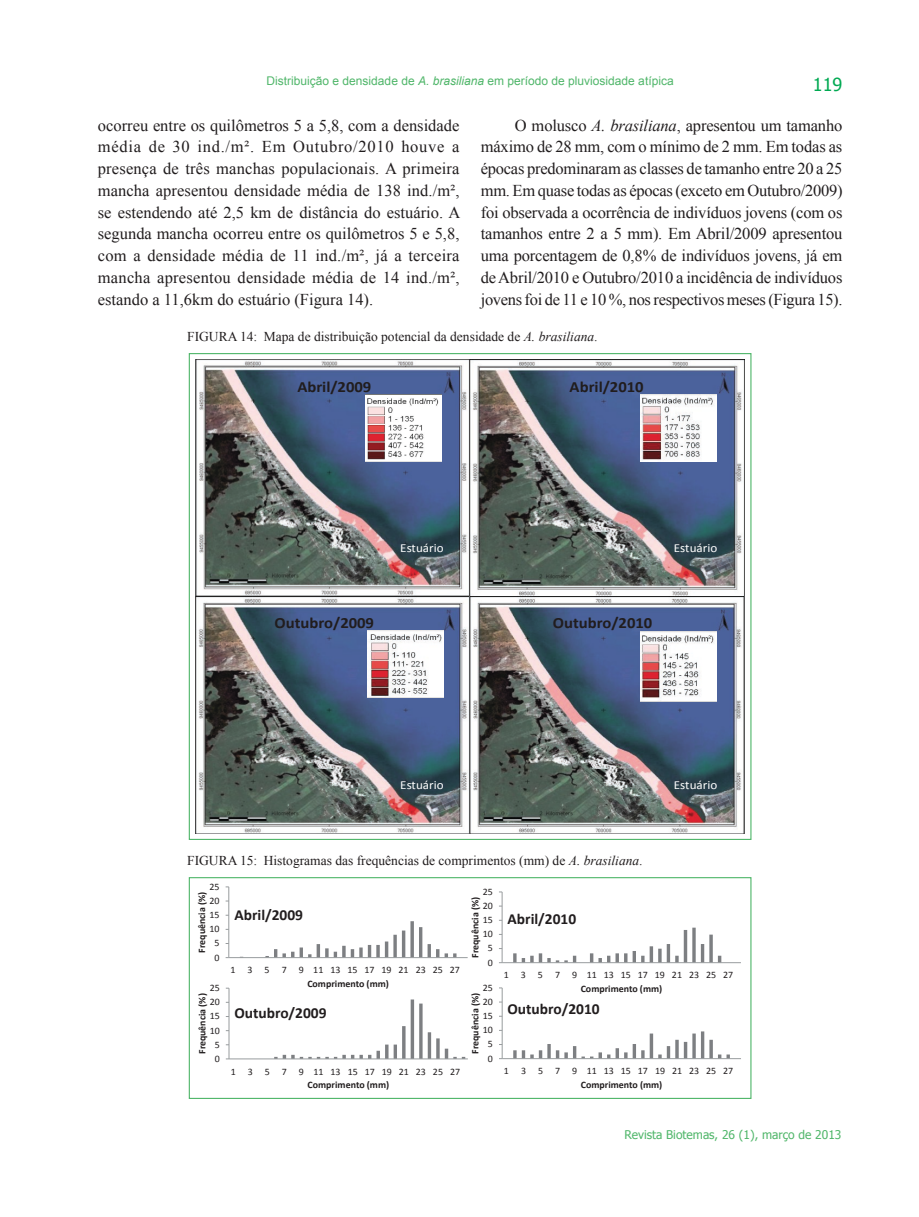
<style>
.page{position:relative;width:919px;height:1217px;background:#fff}
.page>*{position:absolute;margin:0;border:0;box-sizing:border-box;transform-origin:0 0}
.t1{font:18px "Tahoma";color:#00a952}
.t2{font:16.5px/21.8px "Times New Roman";letter-spacing:-.01em;color:#211d1e;text-align:justify}
.t3{font:700 15.6px "Calibri";color:#211d1e;scale:1.07 1}
.t4{font:700 15.3px "Calibri";color:#211d1e}
.t5{font:13.5px "Times New Roman";color:#211d1e}
.t6{font:12.3px "Calibri";color:#fff;scale:1.07 1}
.t7{font:12px "Arial";color:#50b66a}
.t8{font:12px "Tahoma";color:#50b66a}
.t9{font:9.9px "Calibri";color:#211d1e}
.t10{font:700 9.9px "Calibri";color:#211d1e}
.s1{font-style:italic}
</style>
<div class="page">
<img style="left:195px;top:359px;width:549px;height:474px">
<img style="left:365px;top:394px;width:76px;height:67px">
<img style="left:367px;top:630px;width:76px;height:67px">
<img style="left:640px;top:394px;width:76px;height:67px">
<img style="left:640px;top:631px;width:76px;height:70px">
<svg style="left:410px;top:921px;width:4px;height:36px"></svg>
<hr style="left:419px;top:926px;width:3px;height:31px;background:#7d7f82">
<hr style="left:402px;top:930px;width:3px;height:27px;background:#7d7f82">
<svg style="left:393px;top:934px;width:4px;height:23px"></svg>
<hr style="left:385px;top:941px;width:3px;height:16px;background:#7d7f82">
<svg style="left:427px;top:944px;width:4px;height:13px"></svg>
<svg style="left:316px;top:944px;width:4px;height:13px"></svg>
<svg style="left:376px;top:945px;width:4px;height:12px"></svg>
<svg style="left:368px;top:945px;width:3px;height:12px"></svg>
<svg style="left:299px;top:947px;width:4px;height:10px"></svg>
<svg style="left:325px;top:948px;width:3px;height:9px"></svg>
<svg style="left:351px;top:947px;width:11px;height:10px"></svg>
<svg style="left:334px;top:945px;width:11px;height:12px"></svg>
<svg style="left:436px;top:949px;width:20px;height:8px"></svg>
<svg style="left:265px;top:949px;width:29px;height:8px"></svg>
<hr style="left:228px;top:886px;width:1px;height:71px;background:#989c9e">
<hr style="left:229px;top:957px;width:238px;height:1px;background:#989c9e">
<svg style="left:410px;top:999px;width:4px;height:59px"></svg>
<hr style="left:419px;top:1003px;width:3px;height:55px;background:#7d7f82">
<hr style="left:402px;top:1025px;width:3px;height:33px;background:#7d7f82">
<svg style="left:427px;top:1032px;width:4px;height:26px"></svg>
<hr style="left:436px;top:1038px;width:3px;height:20px;background:#7d7f82">
<svg style="left:393px;top:1044px;width:4px;height:14px"></svg>
<hr style="left:385px;top:1044px;width:3px;height:14px;background:#7d7f82">
<svg style="left:283px;top:1054px;width:11px;height:4px"></svg>
<svg style="left:445px;top:1048px;width:11px;height:10px"></svg>
<svg style="left:300px;top:1050px;width:80px;height:8px"></svg>
<hr style="left:229px;top:987px;width:1px;height:71px;background:#989c9e">
<hr style="left:229px;top:1058px;width:239px;height:1px;background:#989c9e">
<hr style="left:701px;top:1031px;width:3px;height:27px;background:#7d7f82">
<hr style="left:692px;top:1033px;width:3px;height:25px;background:#7d7f82">
<svg style="left:649px;top:1033px;width:4px;height:25px"></svg>
<hr style="left:709px;top:1039px;width:3px;height:19px;background:#7d7f82">
<hr style="left:675px;top:1039px;width:3px;height:19px;background:#7d7f82">
<svg style="left:683px;top:1041px;width:4px;height:17px"></svg>
<svg style="left:632px;top:1044px;width:4px;height:14px"></svg>
<hr style="left:547px;top:1043px;width:3px;height:15px;background:#7d7f82">
<svg style="left:666px;top:1046px;width:4px;height:12px"></svg>
<svg style="left:615px;top:1048px;width:4px;height:10px"></svg>
<svg style="left:641px;top:1050px;width:3px;height:8px"></svg>
<svg style="left:624px;top:1052px;width:3px;height:6px"></svg>
<svg style="left:718px;top:1054px;width:11px;height:4px"></svg>
<svg style="left:658px;top:1054px;width:3px;height:4px"></svg>
<svg style="left:513px;top:1050px;width:29px;height:8px"></svg>
<svg style="left:556px;top:1046px;width:54px;height:12px"></svg>
<hr style="left:502px;top:987px;width:1px;height:71px;background:#989c9e">
<hr style="left:502px;top:1058px;width:239px;height:1px;background:#989c9e">
<hr style="left:692px;top:927px;width:3px;height:35px;background:#7d7f82">
<svg style="left:683px;top:930px;width:4px;height:32px"></svg>
<hr style="left:709px;top:934px;width:3px;height:28px;background:#7d7f82">
<svg style="left:700px;top:944px;width:4px;height:18px"></svg>
<svg style="left:666px;top:944px;width:4px;height:18px"></svg>
<svg style="left:649px;top:946px;width:4px;height:16px"></svg>
<hr style="left:658px;top:948px;width:3px;height:14px;background:#7d7f82">
<svg style="left:632px;top:951px;width:4px;height:11px"></svg>
<svg style="left:717px;top:955px;width:4px;height:7px"></svg>
<svg style="left:675px;top:955px;width:3px;height:7px"></svg>
<svg style="left:641px;top:955px;width:3px;height:7px"></svg>
<svg style="left:573px;top:955px;width:3px;height:7px"></svg>
<svg style="left:590px;top:953px;width:37px;height:9px"></svg>
<svg style="left:513px;top:953px;width:54px;height:9px"></svg>
<hr style="left:502px;top:891px;width:1px;height:71px;background:#989c9e">
<hr style="left:502px;top:962px;width:239px;height:1px;background:#989c9e">
<div style="left:189px;top:876px;width:562px;height:222px;border:1px solid #50b66a"></div>
<p class="t7" style="left:266px;top:73px;width:408px">Distribuição e densidade de <span class="s1">A. brasiliana</span> em período de pluviosidade atípica</p>
<p class="t2" style="left:98px;top:114px;width:364px">ocorreu entre os quilômetros 5 a 5,8, com a densidade média de 30 ind./m². Em Outubro/2010 houve a presença de três manchas populacionais. A primeira mancha apresentou densidade média de 138 ind./m², se estendendo até 2,5 km de distância do estuário. A segunda mancha ocorreu entre os quilômetros 5 e 5,8, com a densidade média de 11 ind./m², já a terceira mancha apresentou densidade média de 14 ind./m², estando a 11,6km do estuário (Figura 14).</p>
<p class="t2" style="left:480px;top:114px;width:363px;text-indent:34px">O molusco <span class="s1">A. brasiliana</span>, apresentou um tamanho máximo de 28 mm, com o mínimo de 2 mm. Em todas as épocas predominaram as classes de tamanho entre 20 a 25 mm. Em quase todas as épocas (exceto em Outubro/2009) foi observada a ocorrência de indivíduos jovens (com os tamanhos entre 2 a 5 mm). Em Abril/2009 apresentou uma porcentagem de 0,8% de indivíduos jovens, já em de Abril/2010 e Outubro/2010 a incidência de indivíduos jovens foi de 11 e 10 %, nos respectivos meses (Figura 15).</p>
<p class="t5" style="left:187px;top:327px;width:412px">FIGURA 14: Mapa de distribuição potencial da densidade de <span class="s1">A. brasiliana</span>.</p>
<p class="t1" style="left:812px;top:72px;width:31px">119</p>
<p class="t3" style="left:297px;top:377px;width:71px">Abril/2009</p>
<p class="t3" style="left:569px;top:377px;width:71px">Abril/2010</p>
<p class="t6" style="left:400px;top:540px;width:42px">Estuário</p>
<p class="t6" style="left:674px;top:540px;width:42px">Estuário</p>
<p class="t3" style="left:274px;top:612px;width:94px">Outubro/2009</p>
<p class="t3" style="left:552px;top:613px;width:94px">Outubro/2010</p>
<p class="t6" style="left:400px;top:777px;width:42px">Estuário</p>
<p class="t6" style="left:674px;top:777px;width:42px">Estuário</p>
<p class="t5" style="left:187px;top:851px;width:457px">FIGURA 15: Histogramas das frequências de comprimentos (mm) de <span class="s1">A. brasiliana</span>.</p>
<p class="t9" style="left:209px;top:880px;width:12px">25</p>
<p class="t10" style="left:195px;top:952px;width:62px;rotate:-90deg">Frequência (%)</p>
<p class="t9" style="left:209px;top:894px;width:12px">20</p>
<p class="t9" style="left:209px;top:908px;width:12px">15</p>
<p class="t9" style="left:209px;top:922px;width:12px">10</p>
<p class="t9" style="left:214px;top:936px;width:7px">5</p>
<p class="t9" style="left:214px;top:950px;width:7px">0</p>
<p class="t9" style="left:210px;top:981px;width:12px">25</p>
<p class="t10" style="left:196px;top:1053px;width:62px;rotate:-90deg">Frequência (%)</p>
<p class="t9" style="left:210px;top:995px;width:12px">20</p>
<p class="t9" style="left:210px;top:1009px;width:12px">15</p>
<p class="t9" style="left:210px;top:1023px;width:12px">10</p>
<p class="t9" style="left:215px;top:1037px;width:7px">5</p>
<p class="t9" style="left:215px;top:1051px;width:7px">0</p>
<p class="t4" style="left:234px;top:905px;width:70px">Abril/2009</p>
<p class="t9" style="left:483px;top:885px;width:12px">25</p>
<p class="t10" style="left:469px;top:957px;width:62px;rotate:-90deg">Frequência (%)</p>
<p class="t9" style="left:483px;top:899px;width:12px">20</p>
<p class="t9" style="left:483px;top:913px;width:12px">15</p>
<p class="t9" style="left:483px;top:927px;width:12px">10</p>
<p class="t9" style="left:488px;top:941px;width:7px">5</p>
<p class="t4" style="left:507px;top:908px;width:70px">Abril/2010</p>
<p class="t9" style="left:488px;top:955px;width:7px">0</p>
<p class="t9" style="left:230px;top:963px;width:231px">1 3 5 7 9 111315171921232527</p>
<p class="t9" style="left:504px;top:968px;width:231px">1 3 5 7 9 111315171921232527</p>
<p class="t10" style="left:307px;top:977px;width:83px">Comprimento (mm)</p>
<p class="t9" style="left:483px;top:980px;width:12px">25</p>
<p class="t10" style="left:580px;top:982px;width:83px">Comprimento (mm)</p>
<p class="t10" style="left:469px;top:1053px;width:62px;rotate:-90deg">Frequência (%)</p>
<p class="t9" style="left:483px;top:995px;width:12px">20</p>
<p class="t4" style="left:234px;top:1003px;width:94px">Outubro/2009</p>
<p class="t4" style="left:507px;top:999px;width:94px">Outubro/2010</p>
<p class="t9" style="left:483px;top:1009px;width:12px">15</p>
<p class="t9" style="left:483px;top:1023px;width:12px">10</p>
<p class="t9" style="left:488px;top:1037px;width:7px">5</p>
<p class="t9" style="left:488px;top:1051px;width:7px">0</p>
<p class="t9" style="left:231px;top:1064px;width:231px">1 3 5 7 9 111315171921232527</p>
<p class="t9" style="left:504px;top:1064px;width:231px">1 3 5 7 9 111315171921232527</p>
<p class="t10" style="left:307px;top:1078px;width:83px">Comprimento (mm)</p>
<p class="t10" style="left:580px;top:1078px;width:83px">Comprimento (mm)</p>
<p class="t8" style="left:624px;top:1126px;width:218px">Revista Biotemas, 26 (1), março de 2013</p>
</div>
